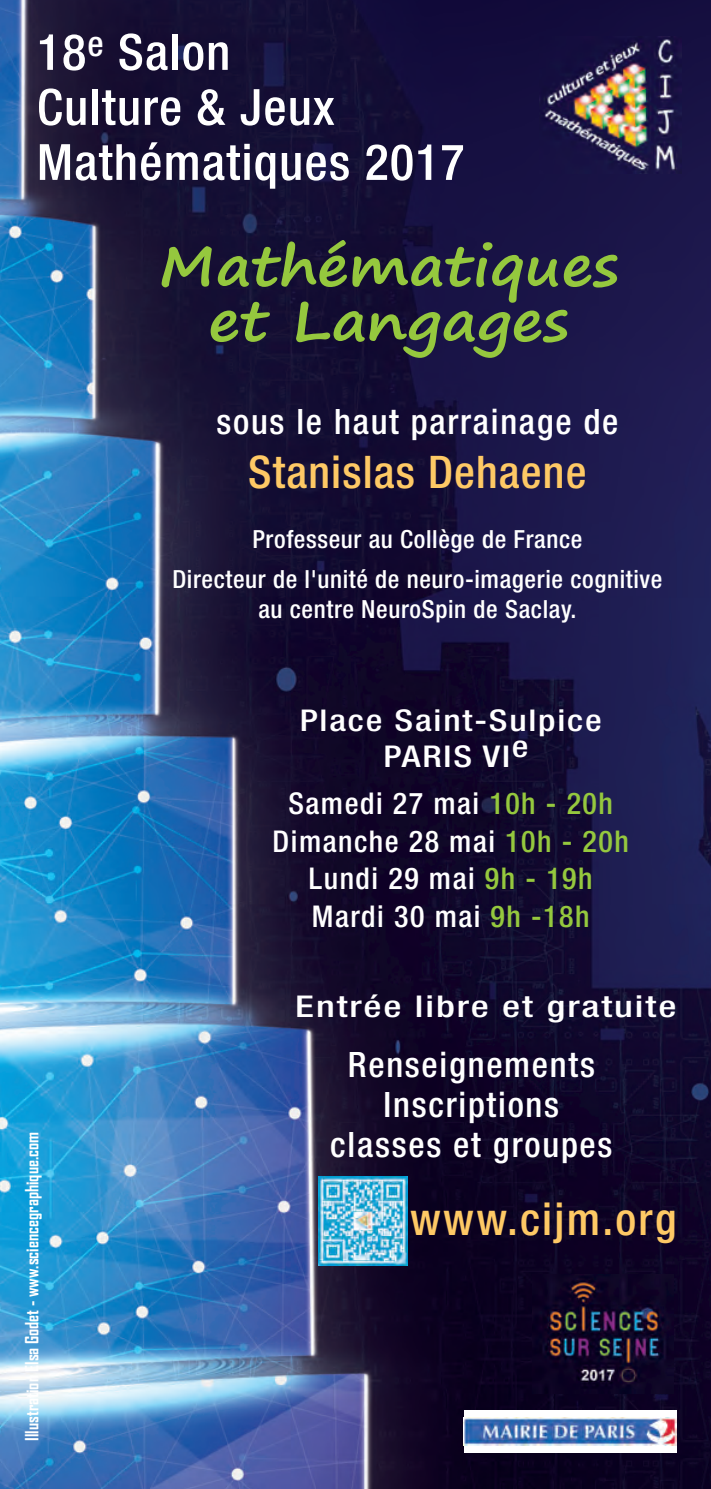
<style>
.page{position:relative;width:711px;height:1489px;background:#fff}
.page>*{position:absolute;margin:0;border:0;box-sizing:border-box;transform-origin:0 0}
.t1{font:700 55px/55px "Segoe Print";color:#95c83e;text-align:center;scale:1.1 1}
.t2{font:500 condensed 50px/55px "Helvetica Neue LT Std";letter-spacing:.025em;color:#fff}
.t3{font:500 condensed 45px "Helvetica Neue LT Std";letter-spacing:.025em;color:#fec965}
.t4{font:500 condensed 45px "Helvetica Neue LT Std";letter-spacing:.05em;color:#fec965}
.t5{font:500 condensed 35px/40px "Helvetica Neue LT Std";letter-spacing:.05em;color:#fff;text-align:center}
.t6{font:500 condensed 30px/37.5px "Helvetica Neue LT Std";letter-spacing:.05em;color:#fff;text-align:center}
.t7{font:500 condensed 30px/36px "Helvetica Neue LT Std";letter-spacing:.05em;color:#fff;text-align:center;scale:1.2 1}
.t8{font:500 condensed 30px "Helvetica Neue LT Std";letter-spacing:.05em;color:#fff;scale:1.3 1}
.t9{font:500 condensed 25px/40px "Helvetica Neue LT Std";letter-spacing:.025em;color:#fff;text-align:center}
.t10{font:700 17.5px "Agency FB";color:#fff}
.s1{color:#95c83e}
</style>
<div class="page">
<img style="left:0;top:0;width:710px;height:1488px">
<img style="left:539px;top:36px;width:142px;height:137px">
<div style="left:463px;top:1409px;width:213px;height:43px;background:#fff"></div>
<img style="left:463px;top:1417px;width:213px;height:28px">
<img style="left:532px;top:1274px;width:141px;height:119px">
<img style="left:318px;top:1176px;width:89px;height:89px">
<h2 class="t2" style="left:37px;top:29px;width:429px">18<sup>e</sup> Salon<br>Culture &amp; Jeux<br>Mathématiques 2017</h2>
<h1 class="t1" style="left:158px;top:237px;width:419px">Mathématiques et Langages</h1>
<h3 class="t5" style="left:216px;top:405px;width:403px">sous le haut parrainage de</h3>
<h3 class="t3" style="left:248px;top:456px;width:339px">Stanislas Dehaene</h3>
<p class="t9" style="left:172px;top:521px;width:491px">Professeur au Collège de France<br>Directeur de l'unité de neuro-imagerie cognitive</p>
<p class="t9" style="left:258px;top:591px;width:319px">au centre NeuroSpin de Saclay.</p>
<p class="t10" style="left:21px;top:1440px;width:310px;rotate:-90deg">Illustration Elsa Godet - www.sciencegraphique.com</p>
<p class="t7" style="left:300px;top:704px;width:253px">Place Saint-Sulpice<br>PARIS VIe</p>
<p class="t6" style="left:272px;top:787px;width:357px">Samedi 27 mai <span class="s1">10h - 20h<br></span>Dimanche 28 mai <span class="s1">10h - 20h<br></span>Lundi 29 mai <span class="s1">9h - 19h<br></span>Mardi 30 mai <span class="s1">9h -18h</span></p>
<p class="t8" style="left:295px;top:995px;width:294px">Entrée libre et gratuite</p>
<h3 class="t5" style="left:330px;top:1047px;width:283px">Renseignements<br>Inscriptions classes et groupes</h3>
<h3 class="t4" style="left:410px;top:1202px;width:267px">www.cijm.org</h3>
</div>
